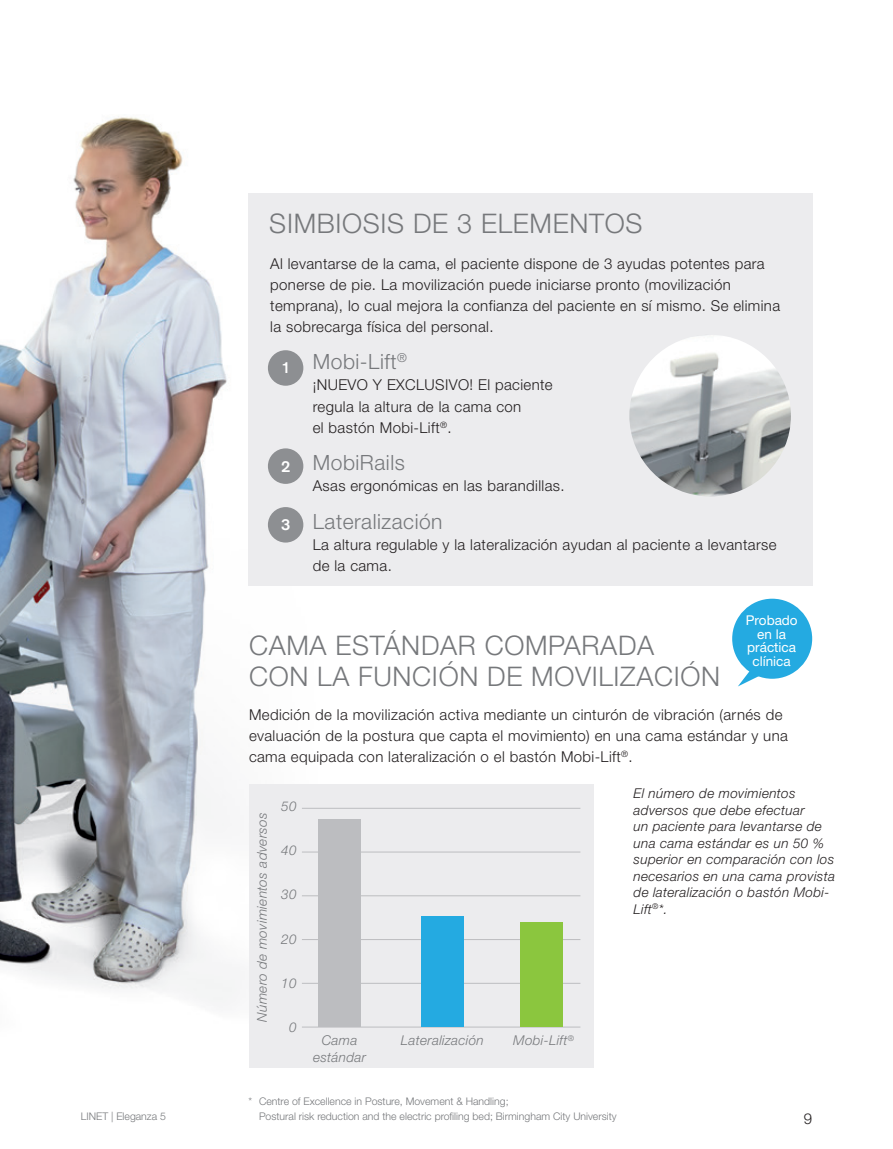
<style>
.page{position:relative;width:893px;height:1149px;background:#fff}
.page>*{position:absolute;margin:0;border:0;box-sizing:border-box;transform-origin:0 0}
._001_bullet{font:300 27px/31.5px "Helvetica Neue LT Pro";letter-spacing:.025em;color:#76787b}
.t1{font:300 21px "Helvetica Neue LT Pro";letter-spacing:.025em;color:#76787b}
._001_bullet-2{font:500 16.5px "Accius TOT";color:#fff}
._001_bullet-3{font:300 15px/21px "Helvetica Neue LT Pro";letter-spacing:.025em;color:#231f20}
._001_bullet-4{font:italic 300 13.5px/16.5px "Helvetica Neue LT Pro";letter-spacing:.025em;color:#231f20}
._001_bullet-5{font:italic 300 13.5px/16.5px "Helvetica Neue LT Pro";letter-spacing:.025em;color:#76787b;text-align:center}
._001_bullet-6{font:13.5px/13.5px "Helvetica Neue LT Pro";color:#fff;text-align:center}
.t2{font:300 10.5px/15px "Helvetica Neue LT Pro";color:#76787b}
</style>
<div class="page">
<img style="left:0;top:117px;width:431px;height:951px">
<div style="left:248px;top:193px;width:564px;height:392px;background:#ececee"></div>
<div style="left:249px;top:784px;width:344px;height:283px;background:#ececee"></div>
<img style="left:629px;top:334px;width:162px;height:162px;border-radius:81px">
<hr style="left:302px;top:1026px;width:278px;height:1px;background:#bcbdc0">
<hr style="left:302px;top:851px;width:278px;height:1px;background:#bcbdc0">
<hr style="left:302px;top:807px;width:278px;height:1px;background:#bcbdc0">
<hr style="left:302px;top:895px;width:278px;height:1px;background:#bcbdc0">
<hr style="left:302px;top:982px;width:278px;height:1px;background:#bcbdc0">
<hr style="left:302px;top:938px;width:278px;height:1px;background:#bcbdc0">
<div style="left:318px;top:819px;width:43px;height:207px;background:#bcbdc0"></div>
<div style="left:421px;top:915px;width:43px;height:111px;background:#24aae1"></div>
<div style="left:520px;top:921px;width:43px;height:105px;background:#8bc63e"></div>
<div style="left:732px;top:598px;width:80px;height:80px;background:#24aae1;border-radius:50%"></div>
<svg style="left:738px;top:659px;width:48px;height:27px"></svg>
<div style="left:268px;top:507px;width:35px;height:35px;background:#8d8f92;border-radius:50%"></div>
<div style="left:268px;top:448px;width:35px;height:35px;background:#8d8f92;border-radius:50%"></div>
<div style="left:268px;top:350px;width:35px;height:35px;background:#8d8f92;border-radius:50%"></div>
<p class="_001_bullet" style="left:269px;top:207px;width:375px">SIMBIOSIS DE 3 ELEMENTOS</p>
<p class="_001_bullet-3" style="left:270px;top:253px;width:511px">Al levantarse de la cama, el paciente dispone de 3 ayudas potentes para ponerse de pie. La movilización puede iniciarse pronto (movilización temprana), lo cual mejora la confianza del paciente en sí mismo. Se elimina la sobrecarga física del personal.</p>
<p class="t1" style="left:313px;top:349px;width:96px">Mobi-Lift<sup>®</sup></p>
<p class="_001_bullet-3" style="left:313px;top:374px;width:241px">¡NUEVO Y EXCLUSIVO! El paciente regula la altura de la cama con<br>el bastón Mobi-Lift<sup>®</sup>.</p>
<p class="t1" style="left:313px;top:449px;width:94px">MobiRails</p>
<p class="_001_bullet-3" style="left:313px;top:475px;width:253px">Asas ergonómicas en las barandillas.</p>
<p class="t1" style="left:313px;top:508px;width:131px">Lateralización</p>
<p class="_001_bullet-3" style="left:313px;top:533px;width:465px">La altura regulable y la lateralización ayudan al paciente a levantarse de la cama.</p>
<p class="_001_bullet-2" style="left:281px;top:359px;width:11px">1</p>
<p class="_001_bullet-2" style="left:281px;top:457px;width:11px">2</p>
<p class="_001_bullet-2" style="left:281px;top:515px;width:11px">3</p>
<p class="_001_bullet-6" style="left:746px;top:613px;width:54px">Probado en la práctica clínica</p>
<p class="_001_bullet" style="left:249px;top:628px;width:473px">CAMA ESTÁNDAR COMPARADA<br>CON LA FUNCIÓN DE MOVILIZACIÓN</p>
<p class="_001_bullet-3" style="left:249px;top:703px;width:540px">Medición de la movilización activa mediante un cinturón de vibración (arnés de evaluación de la postura que capta el movimiento) en una cama estándar y una cama equipada con lateralización o el bastón Mobi-Lift<sup>®</sup>.</p>
<p class="_001_bullet-5" style="left:254px;top:1021px;width:210px;rotate:-90deg">Número de movimientos adversos</p>
<p class="_001_bullet-5" style="left:281px;top:797px;width:17px">50</p>
<p class="_001_bullet-5" style="left:281px;top:841px;width:17px">40</p>
<p class="_001_bullet-5" style="left:281px;top:885px;width:17px">30</p>
<p class="_001_bullet-5" style="left:281px;top:930px;width:17px">20</p>
<p class="_001_bullet-5" style="left:281px;top:974px;width:17px">10</p>
<p class="_001_bullet-5" style="left:289px;top:1018px;width:9px">0</p>
<p class="_001_bullet-4" style="left:634px;top:784px;width:203px">El número de movimientos adversos que debe efectuar<br>un paciente para levantarse de una cama estándar es un 50 % superior en comparación con los necesarios en una cama provista de lateralización o bastón Mobi-<br>Lift<sup>®</sup>*.</p>
<p class="_001_bullet-5" style="left:313px;top:1031px;width:55px">Cama estándar</p>
<p class="_001_bullet-5" style="left:401px;top:1031px;width:84px">Lateralización</p>
<p class="_001_bullet-5" style="left:513px;top:1031px;width:62px">Mobi-Lift<sup>®</sup></p>
<p class="t2" style="left:259px;top:1093px;width:359px;text-indent:-10px">* Centre of Excellence in Posture, Movement &amp; Handling;<br>Postural risk reduction and the electric profiling bed; Birmingham City University</p>
<p class="t2" style="left:81px;top:1108px;width:87px">LINET | Eleganza 5</p>
<p class="_001_bullet-3" style="left:804px;top:1106px;width:10px">9</p>
</div>
